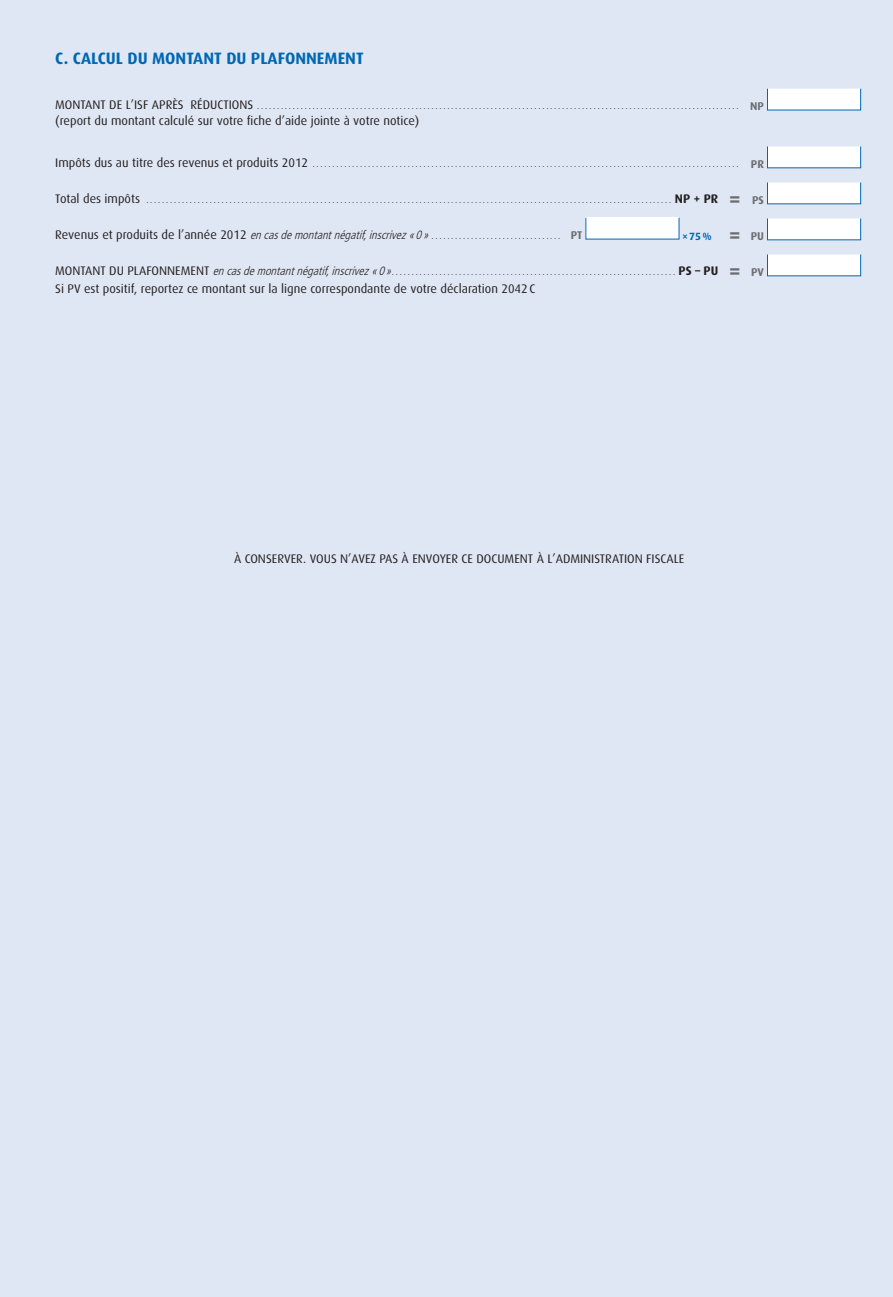
<style>
.page{position:relative;width:893px;height:1297px;background:#e0e7f4}
.page>*{position:absolute;margin:0;border:0;box-sizing:border-box;transform-origin:0 0}
.t1{font:700 16.5px "Dax";color:#0168b3}
.t2{font:12.45px "Dax";color:#231f20}
.t3{font:italic 300 condensed 12px "Frutiger";color:#231f20}
.t4{font:700 10.5px "Dax";color:#0168b3}
.t5{font:300 condensed 9px "Frutiger";color:#231f20}
.s1{font-family:"Dax";font-weight:700;font-stretch:normal;font-size:11.25px;color:#6c6d70}
.s2{font-family:"Dax";font-weight:400;font-stretch:normal;font-size:12.45px}
.s3{font-family:"Dax";font-weight:700;font-stretch:normal;font-size:12.45px}
.s4{font-weight:900;font-stretch:normal;font-size:18px;color:#6c6d70}
.s5{font-family:"Dax";font-weight:400;font-style:normal;font-stretch:normal;font-size:12.45px}
.s6{font-style:normal;font-size:9px}
.s7{font-family:"Dax";font-weight:700;font-style:normal;font-stretch:normal;font-size:11.25px;color:#6c6d70}
.s8{font-family:"Frutiger";font-weight:900;font-size:18px;color:#6c6d70}
.s9{font-size:11.25px;color:#6c6d70}
.s10{font-style:italic;font-size:12px}
</style>
<div class="page">
<div style="left:767px;top:89px;width:94px;height:21px;background:#fff"></div>
<div style="left:767px;top:146px;width:94px;height:22px;background:#fff"></div>
<div style="left:767px;top:182px;width:94px;height:22px;background:#fff"></div>
<div style="left:586px;top:218px;width:93px;height:21px;background:#fff"></div>
<div style="left:767px;top:218px;width:94px;height:22px;background:#fff"></div>
<div style="left:767px;top:254px;width:94px;height:22px;background:#fff"></div>
<h1 class="t1" style="left:55px;top:49px;width:27px">C. CALCUL</h1>
<h1 class="t1" style="left:128px;top:49px;width:36px">DU MONTANT</h1>
<h1 class="t1" style="left:226px;top:49px;width:35px">DU PLAFONNEMENT</h1>
<h2 class="t2" style="left:55px;top:97px;width:18px">Montant</h2>
<h2 class="t2" style="left:109px;top:97px;width:50px">de l’ISF après</h2>
<h2 class="t2" style="left:191px;top:97px;width:8px">réductions</h2>
<p class="t5" style="left:257px;top:100px;width:501px">.......................................................................................................................... <span class="s1">NP</span></p>
<h2 class="t2" style="left:55px;top:114px;width:366px">(report du montant calculé sur votre fiche d’aide jointe à votre notice)</h2>
<p class="t5" style="left:55px;top:158px;width:703px"><span class="s2">Impôts dus au titre des revenus et produits 2012</span> ............................................................................................................ <span class="s1">PR</span></p>
<p class="t5" style="left:55px;top:194px;width:704px"><span class="s2">Total des impôts</span> ..................................................................................................................................... <span class="s3">NP + PR</span> <span class="s4">=</span> <span class="s1">PS</span></p>
<h3 class="t3" style="left:55px;top:228px;width:522px"><span class="s5">Revenus et produits de l’année 2012</span> encasdemontantnégatif,inscrivez«0»<span class="s6">. . . . . . . . . . . . . . . . . . . . . . . . . . . . . . . . .</span> <span class="s7">PT</span></h3>
<p class="t4" style="left:682px;top:230px;width:76px">×75% <span class="s8">=</span> <span class="s9">PU</span></p>
<h2 class="t2" style="left:55px;top:263px;width:18px">Montant</h2>
<h2 class="t2" style="left:109px;top:263px;width:26px">du plafonnement</h2>
<p class="t5" style="left:213px;top:266px;width:546px"><span class="s10">encasdemontantnégatif,inscrivez«0»</span>........................................................................ <span class="s3">PS – PU</span> <span class="s4">=</span> <span class="s1">PV</span></p>
<h2 class="t2" style="left:55px;top:282px;width:481px">Si PV est positif, reportez ce montant sur la ligne correspondante de votre déclaration 2042C</h2>
<h2 class="t2" style="left:234px;top:552px;width:452px">À CONSERVER. VOUS N’AVEZ PAS À ENVOYER CE DOCUMENT À L’ADMINISTRATION FISCALE</h2>
</div>
